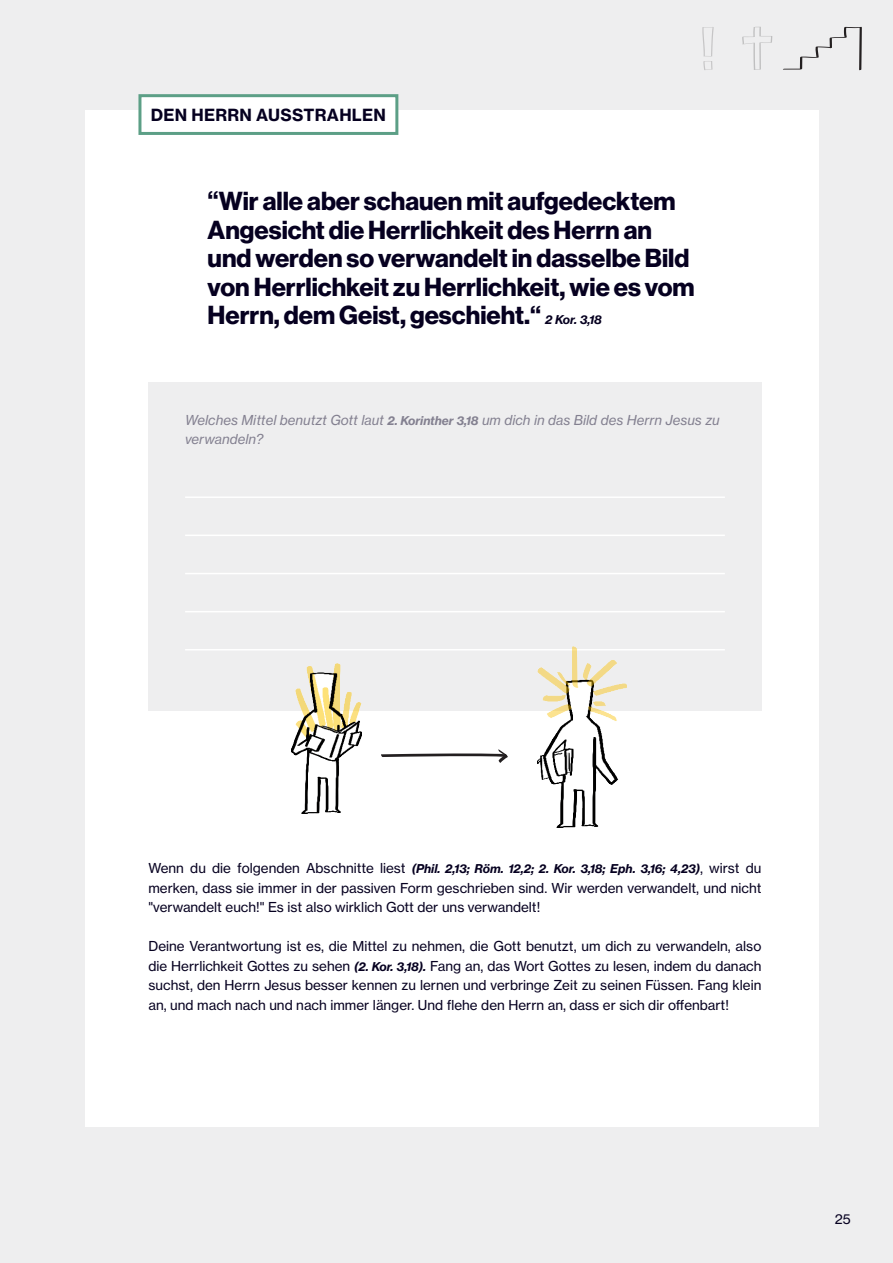
<style>
.page{position:relative;width:893px;height:1263px;background:#eeeeef}
.page>*{position:absolute;margin:0;border:0;box-sizing:border-box;transform-origin:0 0}
.SubHeadline{font:25.5px/28.5px "N Haas Grotesk DS Pro 75 Bd";color:#060020}
.Subheadline_framed{font:16.5px "N Haas Grotesk TX Pro 75 Bd";letter-spacing:.015em;color:#060020}
.MainText{font:13.5px/19.5px "N Haas Grotesk TX Pro 55 Rg";color:#060020}
.Question{font:13.5px/19.5px "N Haas Grotesk TX Pro 56 It";color:#838090}
.MainText-2{font:12px "N Haas Grotesk TX Pro 76 Bd It";letter-spacing:-.005em;color:#060020}
.s1{font-family:"N Haas Grotesk TX Pro 75 Bd"}
.s2{font-family:"N Haas Grotesk TX Pro 76 Bd It";font-size:12px}
.s3{font-family:"N Haas Grotesk TX Pro 55 Rg";font-size:13.5px}
</style>
<div class="page">
<div style="left:85px;top:111px;width:734px;height:1016px;background:#fff"></div>
<div style="left:138px;top:94px;width:260px;height:41px;background:#fff;border:3px solid #5c9f86"></div>
<div style="left:148px;top:382px;width:613px;height:329px;background:#eeeeef"></div>
<hr style="left:185px;top:573px;width:540px;height:1px;background:#fff">
<hr style="left:185px;top:611px;width:540px;height:1px;background:#fff">
<hr style="left:185px;top:649px;width:540px;height:1px;background:#fff">
<hr style="left:185px;top:496px;width:540px;height:2px;background:#fff">
<hr style="left:185px;top:534px;width:540px;height:2px;background:#fff">
<img style="left:292px;top:664px;width:70px;height:150px">
<img style="left:538px;top:646px;width:88px;height:181px">
<svg style="left:381px;top:749px;width:127px;height:14px"></svg>
<svg style="left:702px;top:27px;width:12px;height:43px"></svg>
<svg style="left:742px;top:27px;width:30px;height:43px"></svg>
<svg style="left:783px;top:27px;width:79px;height:43px"></svg>
<p class="Subheadline_framed" style="left:151px;top:104px;width:236px">DEN HERRN AUSSTRAHLEN</p>
<p class="SubHeadline" style="left:208px;top:188px;width:489px"><span class="s1">“</span>Wir alle aber schauen mit aufgedecktem Angesicht die Herrlichkeit des Herrn an und werden so verwandelt in dasselbe Bild von Herrlichkeit zu Herrlichkeit, wie es vom Herrn, dem Geist, geschieht.“ <span class="s2">2 Kor. 3,18</span></p>
<p class="Question" style="left:185px;top:410px;width:536px">Welches Mittel benutzt Gott laut <span class="s2">2. Korinther 3,18</span> um dich in das Bild des Herrn Jesus zu verwandeln?</p>
<p class="MainText-2" style="left:148px;top:861px;width:614px"><span class="s3">Wenn du die folgenden Abschnitte liest</span> (Phil. 2,13; Röm. 12,2; 2. Kor. 3,18; Eph. 3,16; 4,23)<span class="s3">, wirst du</span></p>
<p class="MainText" style="left:148px;top:878px;width:614px">merken, dass sie immer in der passiven Form geschrieben sind. Wir werden verwandelt, und nicht "verwandelt euch!" Es ist also wirklich Gott der uns verwandelt!</p>
<p class="MainText" style="left:148px;top:936px;width:615px;text-align:justify">Deine Verantwortung ist es, die Mittel zu nehmen, die Gott benutzt, um dich zu verwandeln, also die Herrlichkeit Gottes zu sehen <span class="s2">(2. Kor. 3,18).</span> Fang an, das Wort Gottes zu lesen, indem du danach suchst, den Herrn Jesus besser kennen zu lernen und verbringe Zeit zu seinen Füssen. Fang klein an, und mach nach und nach immer länger. Und flehe den Herrn an, dass er sich dir offenbart!</p>
<p class="MainText" style="left:835px;top:1209px;width:18px">25</p>
</div>
